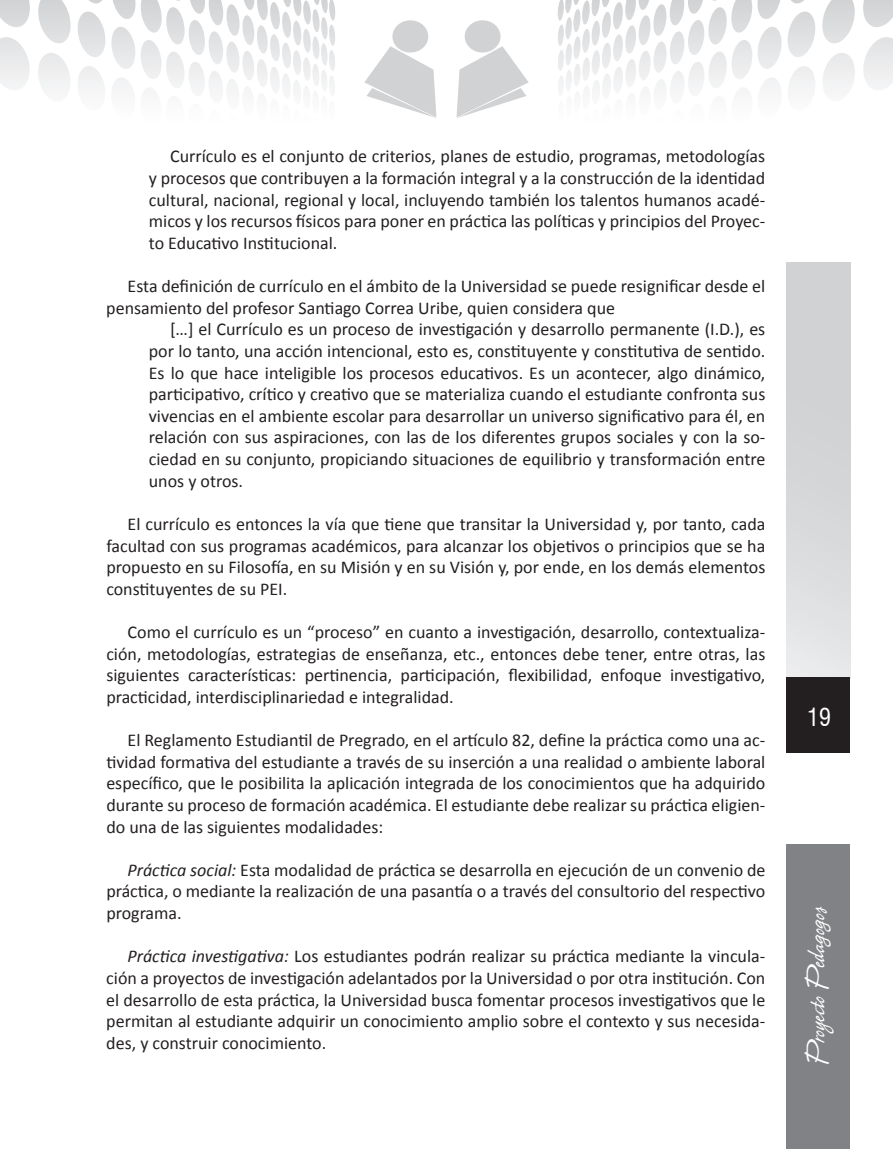
<style>
.page{position:relative;width:893px;height:1149px;background:#fff}
.page>*{position:absolute;margin:0;border:0;box-sizing:border-box;transform-origin:0 0}
.t1{font:27px "CAC Leslie";color:#fff}
.t2{font:condensed 24px "Swiss 721 BT";color:#fff}
.t3{font:18px/21.6px "Calibri";color:#231f20;text-align:justify}
.s1{font-style:italic}
</style>
<div class="page">
<svg style="left:0;top:0;width:1px;height:82px"></svg>
<div style="left:786px;top:263px;width:64px;height:414px;background:linear-gradient(to bottom,#cbccce,#e3e4e6)"></div>
<div style="left:786px;top:676px;width:64px;height:76px;background:#231f20"></div>
<div style="left:786px;top:843px;width:64px;height:305px;background:#808285"></div>
<svg style="left:38px;top:0;width:855px;height:118px"></svg>
<p class="t3" style="left:149px;top:145px;width:618px;text-indent:21px">Currículo es el conjunto de criterios, planes de estudio, programas, metodologías y procesos que contribuyen a la formación integral y a la construcción de la identidad cultural, nacional, regional y local, incluyendo también los talentos humanos acadé&shy;micos y los recursos físicos para poner en práctica las políticas y principios del Proyec&shy;to Educativo Institucional.</p>
<p class="t3" style="left:106px;top:274px;width:661px;text-indent:21px">Esta definición de currículo en el ámbito de la Universidad se puede resignificar desde el pensamiento del profesor Santiago Correa Uribe, quien considera que</p>
<p class="t3" style="left:149px;top:317px;width:618px;text-indent:21px">[…] el Currículo es un proceso de investigación y desarrollo permanente (I.D.), es por lo tanto, una acción intencional, esto es, constituyente y constitutiva de sentido.<br>Es lo que hace inteligible los procesos educativos. Es un acontecer, algo dinámico, participativo, crítico y creativo que se materializa cuando el estudiante confronta sus vivencias en el ambiente escolar para desarrollar un universo significativo para él, en relación con sus aspiraciones, con las de los diferentes grupos sociales y con la so&shy;ciedad en su conjunto, propiciando situaciones de equilibrio y transformación entre unos y otros.</p>
<p class="t3" style="left:106px;top:512px;width:661px;text-indent:21px">El currículo es entonces la vía que tiene que transitar la Universidad y, por tanto, cada facultad con sus programas académicos, para alcanzar los objetivos o principios que se ha propuesto en su Filosofía, en su Misión y en su Visión y, por ende, en los demás elementos constituyentes de su PEI.</p>
<p class="t3" style="left:106px;top:620px;width:661px;text-indent:21px">Como el currículo es un “proceso” en cuanto a investigación, desarrollo, contextualiza&shy;ción, metodologías, estrategias de enseñanza, etc., entonces debe tener, entre otras, las siguientes características: pertinencia, participación, flexibilidad, enfoque investigativo, practicidad, interdisciplinariedad e integralidad.</p>
<p class="t3" style="left:106px;top:728px;width:661px;text-indent:21px">El Reglamento Estudiantil de Pregrado, en el artículo 82, define la práctica como una ac&shy;tividad formativa del estudiante a través de su inserción a una realidad o ambiente laboral específico, que le posibilita la aplicación integrada de los conocimientos que ha adquirido durante su proceso de formación académica. El estudiante debe realizar su práctica eligien&shy;do una de las siguientes modalidades:</p>
<p class="t3" style="left:106px;top:857px;width:661px;text-indent:21px"><span class="s1">Práctica social:</span> Esta modalidad de práctica se desarrolla en ejecución de un convenio de práctica, o mediante la realización de una pasantía o a través del consultorio del respectivo programa.</p>
<p class="t3" style="left:106px;top:944px;width:661px;text-indent:21px"><span class="s1">Práctica investigativa:</span> Los estudiantes podrán realizar su práctica mediante la vincula&shy;ción a proyectos de investigación adelantados por la Universidad o por otra institución. Con el desarrollo de esta práctica, la Universidad busca fomentar procesos investigativos que le permitan al estudiante adquirir un conocimiento amplio sobre el contexto y sus necesida&shy;des, y construir conocimiento.</p>
<h2 class="t2" style="left:807px;top:702px;width:25px">19</h2>
<h1 class="t1" style="left:801px;top:1063px;width:159px;rotate:-90deg">Proyecto Pedagogos</h1>
</div>
